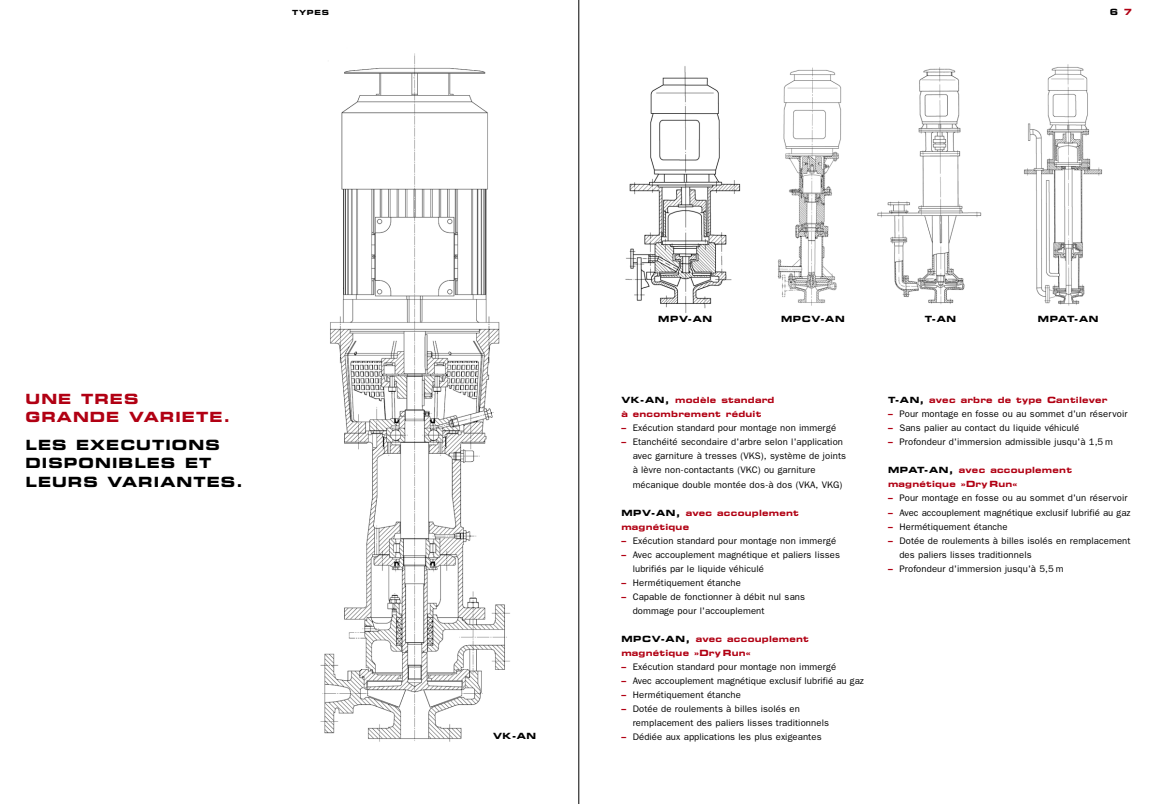
<style>
.page{position:relative;width:1159px;height:804px;background:#fff}
.page>*{position:absolute;margin:0;border:0;box-sizing:border-box;transform-origin:0 0}
.t1{font:700 expanded 14px/18.5px "Square 721 BT";letter-spacing:.08em;color:#000}
.t2{font:700 expanded 14px/18.5px "Square 721 BT";letter-spacing:.08em;color:#b10013}
.t3{font:9.5px/14px "Franklin Gothic";letter-spacing:.01em;color:#000}
.t4{font:700 expanded 8.5px/14px "Square 721 BT";letter-spacing:.03em;color:#b10013}
.t5{font:700 expanded 8.5px "Square 721 BT";letter-spacing:.08em;color:#000}
.t6{font:700 expanded 7px "Square 721 BT";letter-spacing:.095em;color:#000}
.s1{color:#b10013}
.s2{color:#000}
.s3{font-family:"Square 721 BT";font-weight:700;font-stretch:expanded;color:#b10013}
</style>
<div class="page">
<img style="left:877px;top:67px;width:104px;height:237px">
<img style="left:777px;top:67px;width:65px;height:239px">
<img style="left:1024px;top:64px;width:78px;height:242px">
<img style="left:625px;top:66px;width:116px;height:247px">
<img style="left:320px;top:53px;width:190px;height:689px">
<svg style="left:578px;top:0;width:1px;height:803px"></svg>
<p class="t6" style="left:292px;top:8px;width:38px">TYPES</p>
<p class="t5" style="left:1109px;top:7px;width:24px">6 <span class="s1">7</span></p>
<h1 class="t2" style="left:26px;top:389px;width:206px">UNE TRES<br>GRANDE VARIETE.</h1>
<h1 class="t1" style="left:26px;top:435px;width:219px">LES EXECUTIONS<br>DISPONIBLES ET<br>LEURS VARIANTES.</h1>
<p class="t5" style="left:493px;top:731px;width:45px">VK-AN</p>
<p class="t5" style="left:658px;top:314px;width:56px">MPV-AN</p>
<p class="t5" style="left:780px;top:314px;width:65px">MPCV-AN</p>
<p class="t5" style="left:924px;top:314px;width:33px">T-AN</p>
<p class="t5" style="left:1037px;top:314px;width:62px">MPAT-AN</p>
<p class="t4" style="left:621px;top:393px;width:154px"><span class="s2">VK-AN,</span> modèle standard à encombrement réduit</p>
<p class="t3" style="left:621px;top:421px;width:216px"><span class="s3">–</span> Exécution standard pour montage non immergé</p>
<p class="t3" style="left:632px;top:435px;width:215px;text-indent:-11px"><span class="s3">–</span> Etanchéité secondaire d'arbre selon l'application avec garniture à tresses (VKS), système de joints à lèvre non-contactants (VKC) ou garniture mécanique double montée dos-à dos (VKA, VKG)</p>
<p class="t4" style="left:621px;top:505px;width:179px"><span class="s2">MPV-AN,</span> avec accouplement magnétique</p>
<p class="t3" style="left:621px;top:533px;width:216px"><span class="s3">–</span> Exécution standard pour montage non immergé</p>
<p class="t3" style="left:632px;top:547px;width:209px;text-indent:-11px"><span class="s3">–</span> Avec accouplement magnétique et paliers lisses lubrifiés par le liquide véhiculé</p>
<p class="t3" style="left:621px;top:575px;width:121px"><span class="s3">–</span> Hermétiquement étanche</p>
<p class="t3" style="left:632px;top:589px;width:174px;text-indent:-11px"><span class="s3">–</span> Capable de fonctionner à débit nul sans dommage pour l'accouplement</p>
<p class="t4" style="left:621px;top:631px;width:189px"><span class="s2">MPCV-AN,</span> avec accouplement magnétique »Dry Run«</p>
<p class="t3" style="left:621px;top:659px;width:216px"><span class="s3">–</span> Exécution standard pour montage non immergé</p>
<p class="t3" style="left:621px;top:673px;width:244px"><span class="s3">–</span> Avec accouplement magnétique exclusif lubrifié au gaz</p>
<p class="t3" style="left:621px;top:687px;width:121px"><span class="s3">–</span> Hermétiquement étanche</p>
<p class="t3" style="left:632px;top:701px;width:198px;text-indent:-11px"><span class="s3">–</span> Dotée de roulements à billes isolés en remplacement des paliers lisses traditionnels</p>
<p class="t3" style="left:621px;top:729px;width:202px"><span class="s3">–</span> Dédiée aux applications les plus exigeantes</p>
<p class="t4" style="left:887px;top:393px;width:221px"><span class="s2">T-AN,</span> avec arbre de type Cantilever</p>
<p class="t3" style="left:887px;top:407px;width:241px"><span class="s3">–</span> Pour montage en fosse ou au sommet d'un réservoir</p>
<p class="t3" style="left:887px;top:421px;width:193px"><span class="s3">–</span> Sans palier au contact du liquide véhiculé</p>
<p class="t3" style="left:887px;top:435px;width:226px"><span class="s3">–</span> Profondeur d'immersion admissible jusqu'à 1,5 m</p>
<p class="t4" style="left:887px;top:463px;width:185px"><span class="s2">MPAT-AN,</span> avec accouplement magnétique »Dry Run«</p>
<p class="t3" style="left:887px;top:491px;width:241px"><span class="s3">–</span> Pour montage en fosse ou au sommet d'un réservoir</p>
<p class="t3" style="left:887px;top:505px;width:244px"><span class="s3">–</span> Avec accouplement magnétique exclusif lubrifié au gaz</p>
<p class="t3" style="left:887px;top:519px;width:121px"><span class="s3">–</span> Hermétiquement étanche</p>
<p class="t3" style="left:899px;top:533px;width:233px;text-indent:-11px"><span class="s3">–</span> Dotée de roulements à billes isolés en remplacement des paliers lisses traditionnels</p>
<p class="t3" style="left:887px;top:561px;width:177px"><span class="s3">–</span> Profondeur d'immersion jusqu'à 5,5 m</p>
</div>
